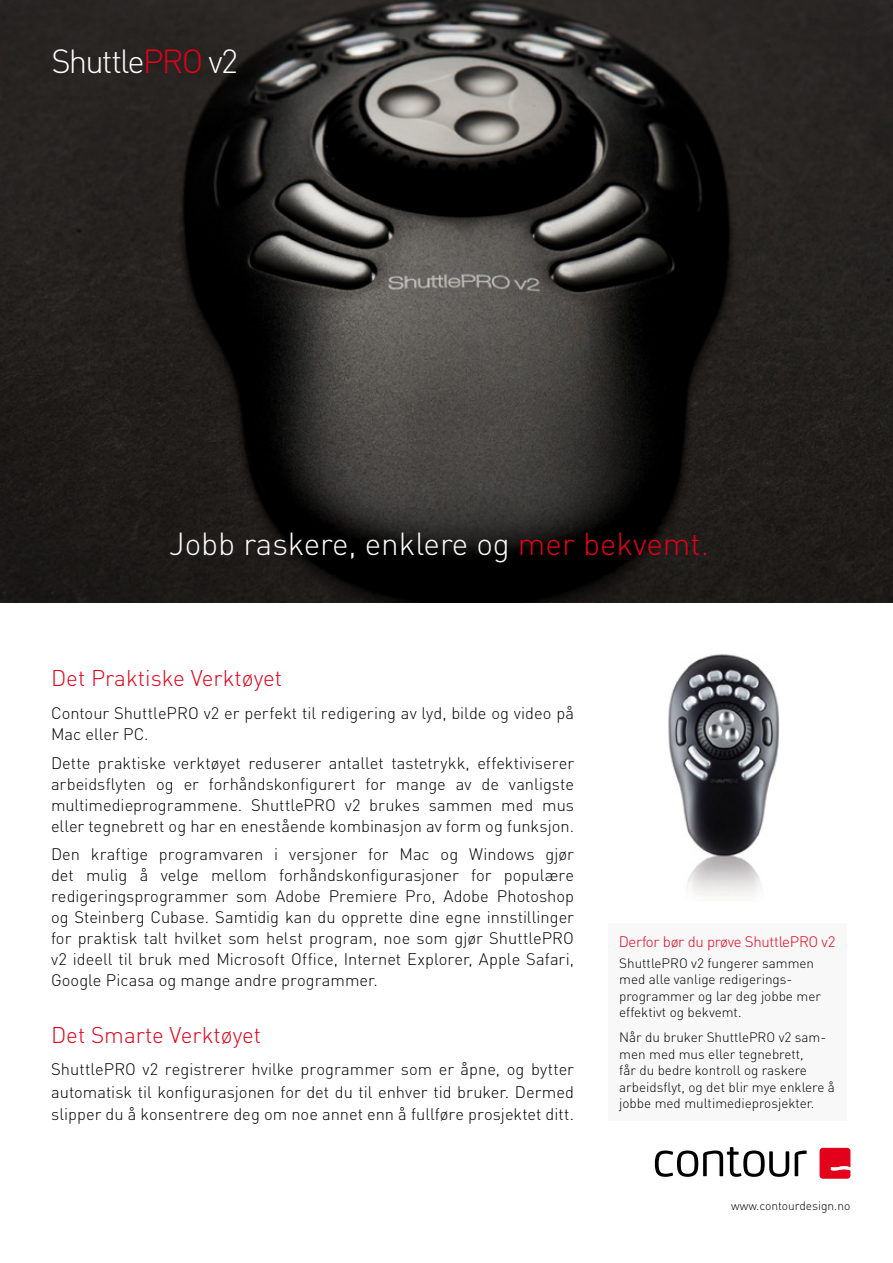
<style>
.page{position:relative;width:893px;height:1263px;background:#fff}
.page>*{position:absolute;margin:0;border:0;box-sizing:border-box;transform-origin:0 0}
.t1{font:300 33px "DIN";letter-spacing:-.055em;color:#fff}
.t2{font:300 31.5px "DIN";color:#fff}
.t3{font:300 22.5px "DIN";color:#e2001a}
.t4{font:300 16.5px/21px "DIN";color:#000;text-align:justify}
.t5{font:300 15px "DIN";letter-spacing:-.02em;color:#e2001a}
.t6{font:300 13.5px/16.5px "DIN";color:#000}
.t7{font:300 12px "DIN";color:#000}
.s1{color:#e2001a}
</style>
<div class="page">
<img style="left:668px;top:654px;width:112px;height:241px">
<img style="left:0;top:0;width:893px;height:602px">
<svg style="left:655px;top:1147px;width:134px;height:30px"></svg>
<svg style="left:795px;top:1150px;width:12px;height:26px"></svg>
<svg style="left:820px;top:1148px;width:30px;height:31px"></svg>
<div style="left:608px;top:923px;width:238px;height:197px;background:#f8f8f8"></div>
<h1 class="t1" style="left:51px;top:41px;width:188px">Shuttle<span class="s1">PRO</span> v2</h1>
<h2 class="t2" style="left:169px;top:524px;width:541px">Jobb raskere, enklere og <span class="s1">mer bekvemt.</span></h2>
<h3 class="t3" style="left:51px;top:664px;width:233px">Det Praktiske Verktøyet</h3>
<p class="t4" style="left:51px;top:702px;width:524px">Contour ShuttlePRO v2 er perfekt til redigering av lyd, bilde og video på<br>Mac eller PC.</p>
<p class="t4" style="left:51px;top:752px;width:525px">Dette praktiske verktøyet reduserer antallet tastetrykk, effektiviserer arbeidsflyten og er forhåndskonfigurert for mange av de vanligste multimedieprogrammene. ShuttlePRO v2 brukes sammen med mus eller tegnebrett og har en enestående kombinasjon av form og funksjon.</p>
<p class="t4" style="left:51px;top:843px;width:525px">Den kraftige programvaren i versjoner for Mac og Windows gjør det mulig å velge mellom forhåndskonfigurasjoner for populære redigeringsprogrammer som Adobe Premiere Pro, Adobe Photoshop og Steinberg Cubase. Samtidig kan du opprette dine egne innstillinger for praktisk talt hvilket som helst program, noe som gjør ShuttlePRO v2 ideell til bruk med Microsoft Office, Internet Explorer, Apple Safari, Google Picasa og mange andre programmer.</p>
<h3 class="t3" style="left:51px;top:1021px;width:212px">Det Smarte Verktøyet</h3>
<p class="t4" style="left:51px;top:1058px;width:524px;line-height:22.5px">ShuttlePRO v2 registrerer hvilke programmer som er åpne, og bytter automatisk til konfigurasjonen for det du til enhver tid bruker. Dermed slipper du å konsentrere deg om noe annet enn å fullføre prosjektet ditt.</p>
<p class="t5" style="left:619px;top:932px;width:218px">Derfor bør du prøve ShuttlePRO v2</p>
<p class="t6" style="left:619px;top:954px;width:203px">ShuttlePRO v2 fungerer sammen med alle vanlige redigerings&shy;programmer og lar deg jobbe mer effektivt og bekvemt.</p>
<p class="t6" style="left:619px;top:1029px;width:217px">Når du bruker ShuttlePRO v2 sam&shy;men med mus eller tegnebrett,<br>får du bedre kontroll og raskere arbeidsflyt, og det blir mye enklere å jobbe med multimedieprosjekter.</p>
<p class="t7" style="left:731px;top:1198px;width:121px">www.contourdesign.no</p>
</div>
